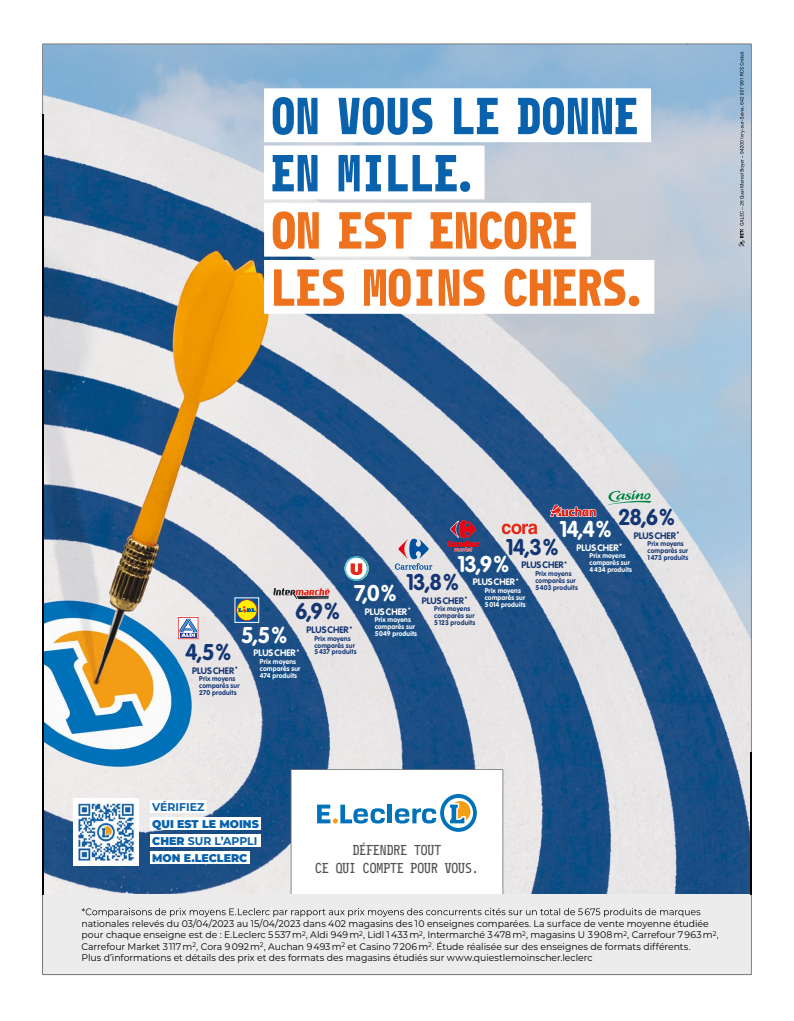
<style>
.page{position:relative;width:794px;height:1021px;background:#fff}
.page>*{position:absolute;margin:0;border:0;box-sizing:border-box;transform-origin:0 0}
.t1{font:700 condensed 63.5px/57.2px "Edouard";color:#ee711d}
.t2{font:700 condensed 63.5px/57.2px "Edouard";letter-spacing:.01em;color:#0a62ad;scale:.93 1}
.t3{font:700 22.5px "VAG Rounded Std";color:#143674}
.t4{font:700 22.5px "VAG Rounded Std";color:#fff}
.t5{font:condensed 17.5px/17.8px "Edouard";color:#545353;text-align:center}
.t6{font:900 11.3px "Montserrat";color:#0a62ad}
.t7{font:700 11.3px "Montserrat";color:#0a62ad}
.t8{font:9.6px/11.5px "Montserrat";color:#000}
.t9{font:700 9.3px "VAG Rounded Std";color:#143674}
.t10{font:700 9.3px "VAG Rounded Std";color:#fff}
.t11{font:700 6.8px/6.8px "VAG Rounded Std";letter-spacing:.02em;color:#143674}
.t12{font:700 6.8px/6.8px "VAG Rounded Std";letter-spacing:.02em;color:#fff}
.s1{font-weight:900}
</style>
<div class="page">
<img style="left:44px;top:115px;width:707px;height:779px">
<svg style="left:291px;top:769px;width:212px;height:125px"></svg>
<img style="left:73px;top:798px;width:65px;height:67px">
<div style="left:150px;top:851px;width:100px;height:13px;background:#fff"></div>
<div style="left:150px;top:834px;width:111px;height:13px;background:#fff"></div>
<div style="left:150px;top:817px;width:111px;height:13px;background:#fff"></div>
<div style="left:150px;top:800px;width:57px;height:13px;background:#fff"></div>
<div style="left:264px;top:89px;width:387px;height:53px;background:#fff"></div>
<div style="left:264px;top:146px;width:220px;height:53px;background:#fff"></div>
<div style="left:264px;top:203px;width:327px;height:53px;background:#fff"></div>
<div style="left:264px;top:260px;width:390px;height:53px;background:#fff"></div>
<svg style="left:177px;top:616px;width:22px;height:23px"></svg>
<svg style="left:178px;top:617px;width:20px;height:22px"></svg>
<svg style="left:273px;top:588px;width:57px;height:11px"></svg>
<svg style="left:395px;top:538px;width:37px;height:32px"></svg>
<svg style="left:502px;top:523px;width:35px;height:11px"></svg>
<svg style="left:608px;top:490px;width:43px;height:15px"></svg>
<svg style="left:550px;top:505px;width:46px;height:11px"></svg>
<svg style="left:447px;top:520px;width:32px;height:31px"></svg>
<svg style="left:344px;top:556px;width:26px;height:24px"></svg>
<svg style="left:235px;top:597px;width:24px;height:25px"></svg>
<img style="left:687px;top:44px;width:64px;height:709px">
<img style="left:43px;top:114px;width:1px;height:780px">
<img style="left:751px;top:752px;width:1px;height:142px">
<div style="left:43px;top:894px;width:708px;height:81px;background:#ececec"></div>
<h1 class="t2" style="left:271px;top:85px;width:396px">ON VOUS LE DONNE<br>EN MILLE.</h1>
<h1 class="t1" style="left:271px;top:200px;width:376px">ON EST ENCORE<br>LES MOINS CHERS.</h1>
<h2 class="t3" style="left:618px;top:504px;width:58px">28,6%</h2>
<p class="t9" style="left:634px;top:530px;width:47px">PLUS CHER <sup>*</sup></p>
<p class="t11" style="left:647px;top:541px;width:42px">Prix moyens comparés sur<br>1 473 produits</p>
<h2 class="t4" style="left:559px;top:516px;width:54px">14,4%</h2>
<p class="t10" style="left:576px;top:542px;width:47px">PLUS CHER <sup>*</sup></p>
<p class="t12" style="left:589px;top:553px;width:42px">Prix moyens comparés sur</p>
<h2 class="t3" style="left:506px;top:533px;width:54px">14,3%</h2>
<p class="t9" style="left:521px;top:559px;width:47px">PLUS CHER <sup>*</sup></p>
<p class="t11" style="left:535px;top:570px;width:44px">Prix moyens comparés sur<br>5 403 produits</p>
<h2 class="t4" style="left:457px;top:551px;width:53px">13,9%</h2>
<p class="t12" style="left:589px;top:566px;width:44px">4 434 produits</p>
<p class="t10" style="left:473px;top:576px;width:47px">PLUS CHER <sup>*</sup></p>
<p class="t12" style="left:485px;top:587px;width:42px">Prix moyens comparés sur</p>
<h2 class="t3" style="left:406px;top:569px;width:54px">13,8%</h2>
<p class="t9" style="left:422px;top:595px;width:47px">PLUS CHER <sup>*</sup></p>
<p class="t11" style="left:434px;top:606px;width:42px">Prix moyens comparés sur<br>5 123 produits</p>
<h2 class="t4" style="left:354px;top:580px;width:44px">7,0%</h2>
<p class="t12" style="left:485px;top:601px;width:42px">5 014 produits</p>
<h2 class="t3" style="left:295px;top:598px;width:46px">6,9%</h2>
<p class="t9" style="left:307px;top:624px;width:47px">PLUS CHER <sup>*</sup></p>
<p class="t11" style="left:314px;top:635px;width:44px">Prix moyens comparés sur<br>5 437 produits</p>
<p class="t10" style="left:365px;top:606px;width:47px">PLUS CHER <sup>*</sup></p>
<p class="t12" style="left:375px;top:617px;width:44px">Prix moyens comparés sur<br>5 049 produits</p>
<h2 class="t4" style="left:241px;top:621px;width:47px">5,5%</h2>
<p class="t10" style="left:253px;top:647px;width:47px">PLUS CHER <sup>*</sup></p>
<p class="t12" style="left:260px;top:658px;width:42px">Prix moyens comparés sur<br>474 produits</p>
<h2 class="t3" style="left:185px;top:639px;width:47px">4,5%</h2>
<p class="t9" style="left:192px;top:664px;width:47px">PLUS CHER <sup>*</sup></p>
<p class="t11" style="left:199px;top:675px;width:42px">Prix moyens comparés sur<br>270 produits</p>
<p class="t7" style="left:152px;top:798px;width:54px">VÉRIFIEZ</p>
<p class="t6" style="left:152px;top:815px;width:108px">QUI EST LE MOINS</p>
<p class="t7" style="left:152px;top:832px;width:107px"><span class="s1">CHER</span> SUR L’APPLI</p>
<p class="t6" style="left:152px;top:849px;width:97px">MON E.LECLERC</p>
<h3 class="t5" style="left:315px;top:840px;width:165px">DÉFENDRE TOUT<br>CE QUI COMPTE POUR VOUS.</h3>
<p class="t8" style="left:81px;top:917px;width:638px">nationales relevés du 03/04/2023 au 15/04/2023 dans 402 magasins des 10 enseignes comparées. La surface de vente moyenne étudiée pour chaque enseigne est de : E.Leclerc 5 537 m<sup>2</sup>, Aldi 949 m<sup>2</sup>, Lidl 1 433 m<sup>2</sup>, Intermarché 3 478 m<sup>2</sup>, magasins U 3 908 m<sup>2</sup>, Carrefour 7 963 m<sup>2</sup>, Carrefour Market 3 117 m<sup>2</sup>, Cora 9 092 m<sup>2</sup>, Auchan 9 493 m<sup>2</sup> et Casino 7 206 m<sup>2</sup>. Étude réalisée sur des enseignes de formats différents.<br>Plus d’informations et détails des prix et des formats des magasins étudiés sur www.quiestlemoinscher.leclerc</p>
</div>
